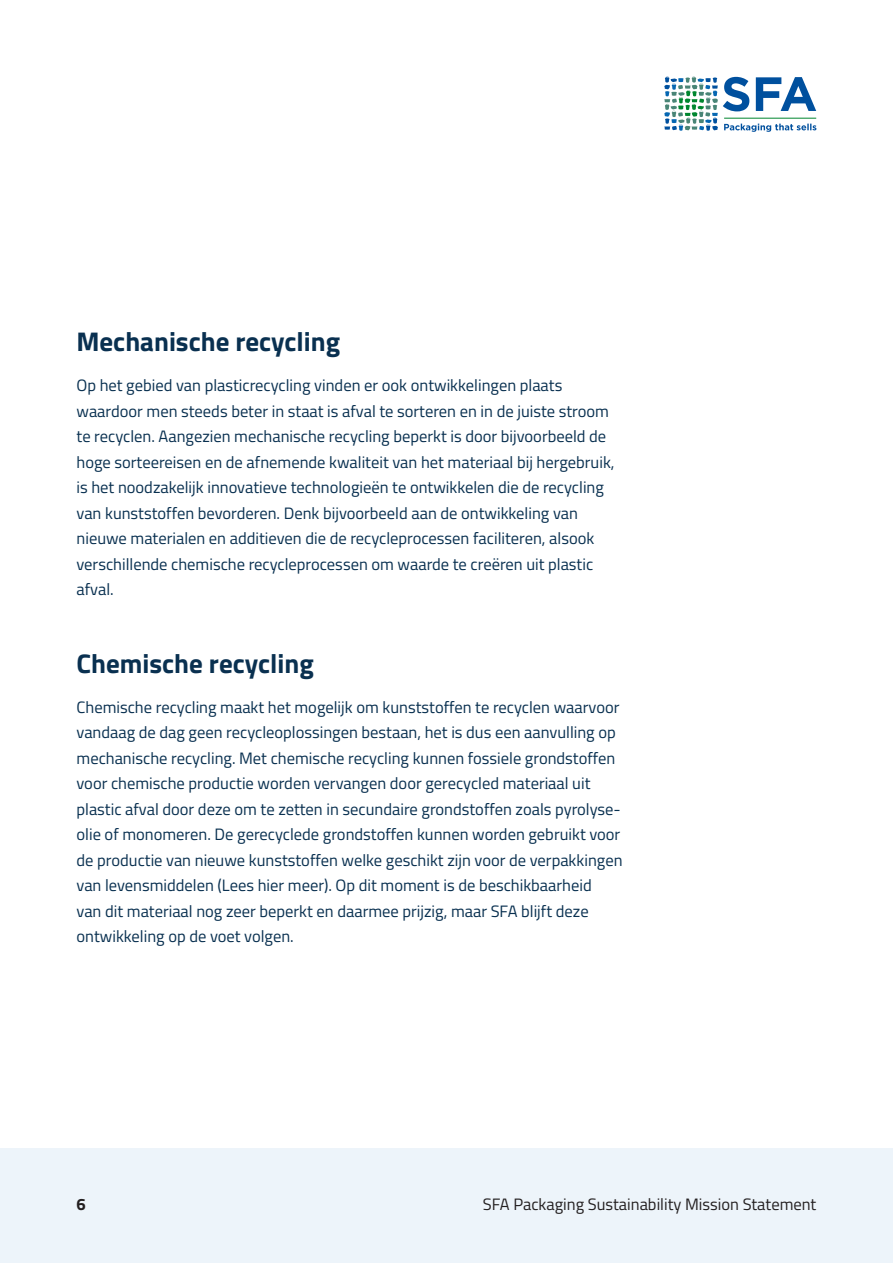
<style>
.page{position:relative;width:893px;height:1263px;background:#fff}
.page>*{position:absolute;margin:0;border:0;box-sizing:border-box;transform-origin:0 0}
.t1{font:700 27px "Titillium Web";color:#093050}
.t2{font:16.5px/25.5px "Titillium Web";color:#093050}
.t3{font:16.5px "Titillium Web";color:#231f20}
.t4{font:700 16.5px "Titillium Web";color:#231f20}
</style>
<div class="page">
<div style="left:0;top:1148px;width:893px;height:115px;background:#edf4fa"></div>
<svg style="left:664px;top:77px;width:152px;height:55px"></svg>
<hr style="left:724px;top:118px;width:92px;height:1px;background:#00862f">
<p class="t1" style="left:77px;top:321px;width:265px">Mechanische recycling</p>
<p class="t2" style="left:77px;top:372px;width:539px">Op het gebied van plasticrecycling vinden er ook ontwikkelingen plaats waardoor men steeds beter in staat is afval te sorteren en in de juiste stroom te recyclen. Aangezien mechanische recycling beperkt is door bijvoorbeeld de hoge sorteereisen en de afnemende kwaliteit van het materiaal bij hergebruik, is het noodzakelijk innovatieve technologieën te ontwikkelen die de recycling van kunststoffen bevorderen. Denk bijvoorbeeld aan de ontwikkeling van nieuwe materialen en additieven die de recycleprocessen faciliteren, alsook verschillende chemische recycleprocessen om waarde te creëren uit plastic afval.</p>
<p class="t1" style="left:77px;top:643px;width:239px">Chemische recycling</p>
<p class="t2" style="left:77px;top:693px;width:548px">Chemische recycling maakt het mogelijk om kunststoffen te recyclen waarvoor vandaag de dag geen recycleoplossingen bestaan, het is dus een aanvulling op mechanische recycling. Met chemische recycling kunnen fossiele grondstoffen voor chemische productie worden vervangen door gerecycled materiaal uit plastic afval door deze om te zetten in secundaire grondstoffen zoals pyrolyse&shy;olie of monomeren. De gerecyclede grondstoffen kunnen worden gebruikt voor de productie van nieuwe kunststoffen welke geschikt zijn voor de verpakkingen van levensmiddelen (Lees hier meer). Op dit moment is de beschikbaarheid<br>van dit materiaal nog zeer beperkt en daarmee prijzig, maar SFA blijft deze ontwikkeling op de voet volgen.</p>
<p class="t4" style="left:77px;top:1192px;width:11px">6</p>
<p class="t3" style="left:483px;top:1192px;width:335px">SFA Packaging Sustainability Mission Statement</p>
</div>
